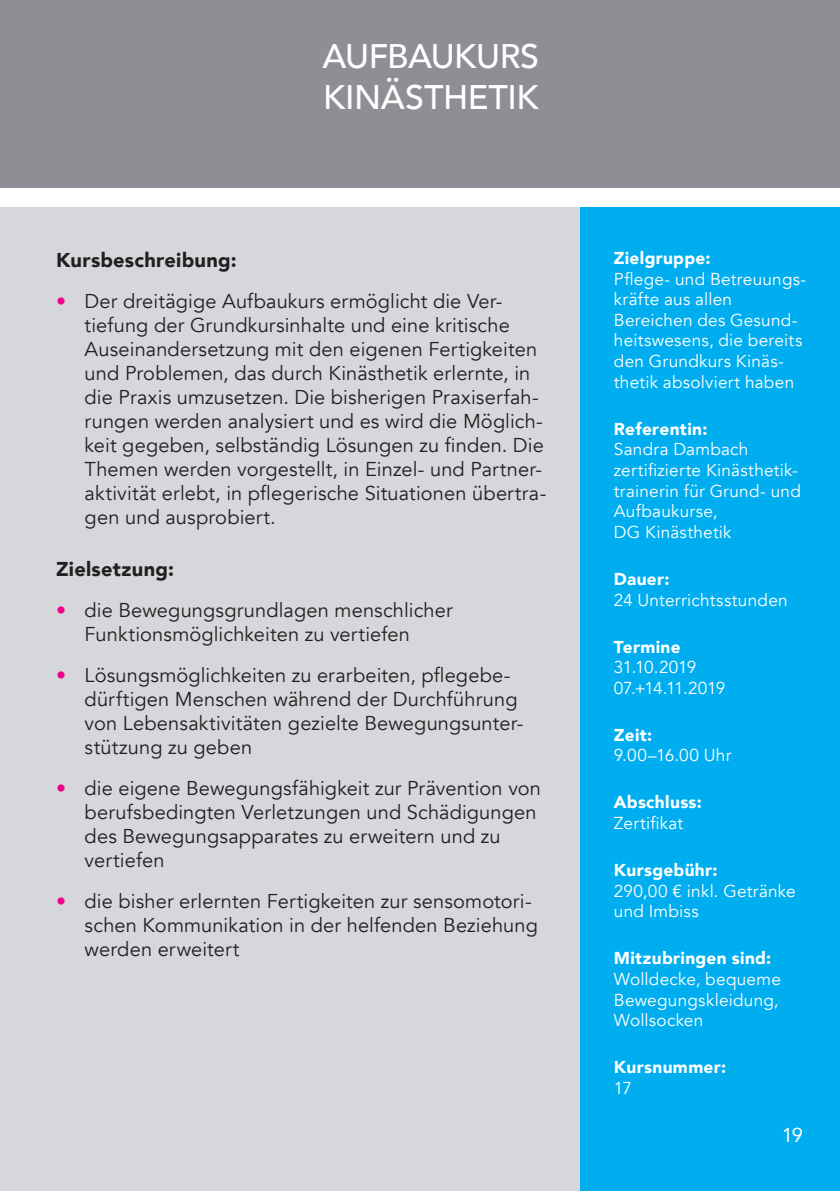
<style>
.page{position:relative;width:840px;height:1191px;background:#fff}
.page>*{position:absolute;margin:0;border:0;box-sizing:border-box;transform-origin:0 0}
.t1{font:500 34px/40.8px "Avenir";letter-spacing:-.01em;color:#fff}
.t2{font:20px/24px "Avenir";letter-spacing:.005em;color:#231f20}
.t3{font:900 20px "Avenir";letter-spacing:.015em;color:#231f20}
.t4{font:20px "Avenir";color:#fff}
.t5{font:17.2px/20.6px "Avenir";letter-spacing:.015em;color:#fff}
.t6{font:900 17.2px "Avenir";letter-spacing:.02em;color:#fff}
.t7{font:17.2px/20.6px "Avenir";letter-spacing:-.03em;color:#fff}
.s1{color:#ed028c}
</style>
<div class="page">
<div style="left:0;top:208px;width:580px;height:983px;background:#d6d7db"></div>
<div style="left:0;top:0;width:839px;height:188px;background:#8d8f94"></div>
<div style="left:580px;top:208px;width:259px;height:983px;background:#00aeef"></div>
<h1 class="t1" style="left:322px;top:34px;width:218px">AUFBAUKURS<br>KINÄSTHETIK</h1>
<p class="t3" style="left:56px;top:242px;width:182px">Kursbeschreibung:</p>
<p class="t2" style="left:85px;top:289px;width:463px;text-indent:-28px"><span class="s1">•</span> Der dreitägige Aufbaukurs ermöglicht die Ver&shy;tiefung der Grundkursinhalte und eine kritische Auseinandersetzung mit den eigenen Fertigkeiten und Problemen, das durch Kinästhetik erlernte, in die Praxis umzusetzen. Die bisherigen Praxiserfah&shy;rungen werden analysiert und es wird die Möglich&shy;keit gegeben, selbständig Lösungen zu finden. Die Themen werden vorgestellt, in Einzel- und Partner&shy;aktivität erlebt, in pflegerische Situationen übertra&shy;gen und ausprobiert.</p>
<p class="t3" style="left:56px;top:552px;width:119px">Zielsetzung:</p>
<p class="t2" style="left:85px;top:598px;width:369px;text-indent:-28px"><span class="s1">•</span> die Bewegungsgrundlagen menschlicher<br>Funktionsmöglichkeiten zu vertiefen</p>
<p class="t2" style="left:85px;top:663px;width:440px;text-indent:-28px"><span class="s1">•</span> Lösungsmöglichkeiten zu erarbeiten, pflegebe&shy;dürftigen Menschen während der Durchführung von Lebensaktivitäten gezielte Bewegungsunter&shy;stützung zu geben</p>
<p class="t2" style="left:85px;top:776px;width:457px;text-indent:-28px"><span class="s1">•</span> die eigene Bewegungsfähigkeit zur Prävention von berufsbedingten Verletzungen und Schädigungen des Bewegungsapparates zu erweitern und zu vertiefen</p>
<p class="t2" style="left:85px;top:889px;width:454px;text-indent:-28px"><span class="s1">•</span> die bisher erlernten Fertigkeiten zur sensomotori&shy;schen Kommunikation in der helfenden Beziehung werden erweitert</p>
<p class="t6" style="left:613px;top:243px;width:98px">Zielgruppe:</p>
<p class="t5" style="left:613px;top:269px;width:194px">Pflege- und Betreuungs&shy;kräfte aus allen<br>Bereichen des Gesund&shy;heitswesens, die bereits den Grundkurs Kinäs&shy;thetik absolviert haben</p>
<p class="t6" style="left:613px;top:414px;width:95px">Referentin:</p>
<p class="t5" style="left:613px;top:439px;width:188px">Sandra Dambach zertifizierte Kinästhetik&shy;trainerin für Grund- und<br>Aufbaukurse,<br>DG Kinästhetik</p>
<p class="t6" style="left:613px;top:564px;width:57px">Dauer:</p>
<p class="t5" style="left:613px;top:589px;width:175px">24 Unterrichtsstunden</p>
<p class="t6" style="left:613px;top:632px;width:68px">Termine</p>
<p class="t7" style="left:613px;top:657px;width:113px">31.10.2019<br>07.+14.11.2019</p>
<p class="t6" style="left:613px;top:720px;width:40px">Zeit:</p>
<p class="t5" style="left:613px;top:745px;width:119px">9.00–16.00 Uhr</p>
<p class="t6" style="left:613px;top:787px;width:89px">Abschluss:</p>
<p class="t5" style="left:613px;top:813px;width:71px">Zertifikat</p>
<p class="t6" style="left:613px;top:855px;width:105px">Kursgebühr:</p>
<p class="t5" style="left:613px;top:880px;width:183px">290,00 € inkl. Getränke und Imbiss</p>
<p class="t6" style="left:613px;top:943px;width:159px">Mitzubringen sind:</p>
<p class="t5" style="left:613px;top:969px;width:168px">Wolldecke, bequeme<br>Bewegungskleidung,<br>Wollsocken</p>
<p class="t6" style="left:613px;top:1052px;width:114px">Kursnummer:</p>
<p class="t5" style="left:613px;top:1078px;width:20px">17</p>
<p class="t4" style="left:781px;top:1119px;width:23px">19</p>
</div>
